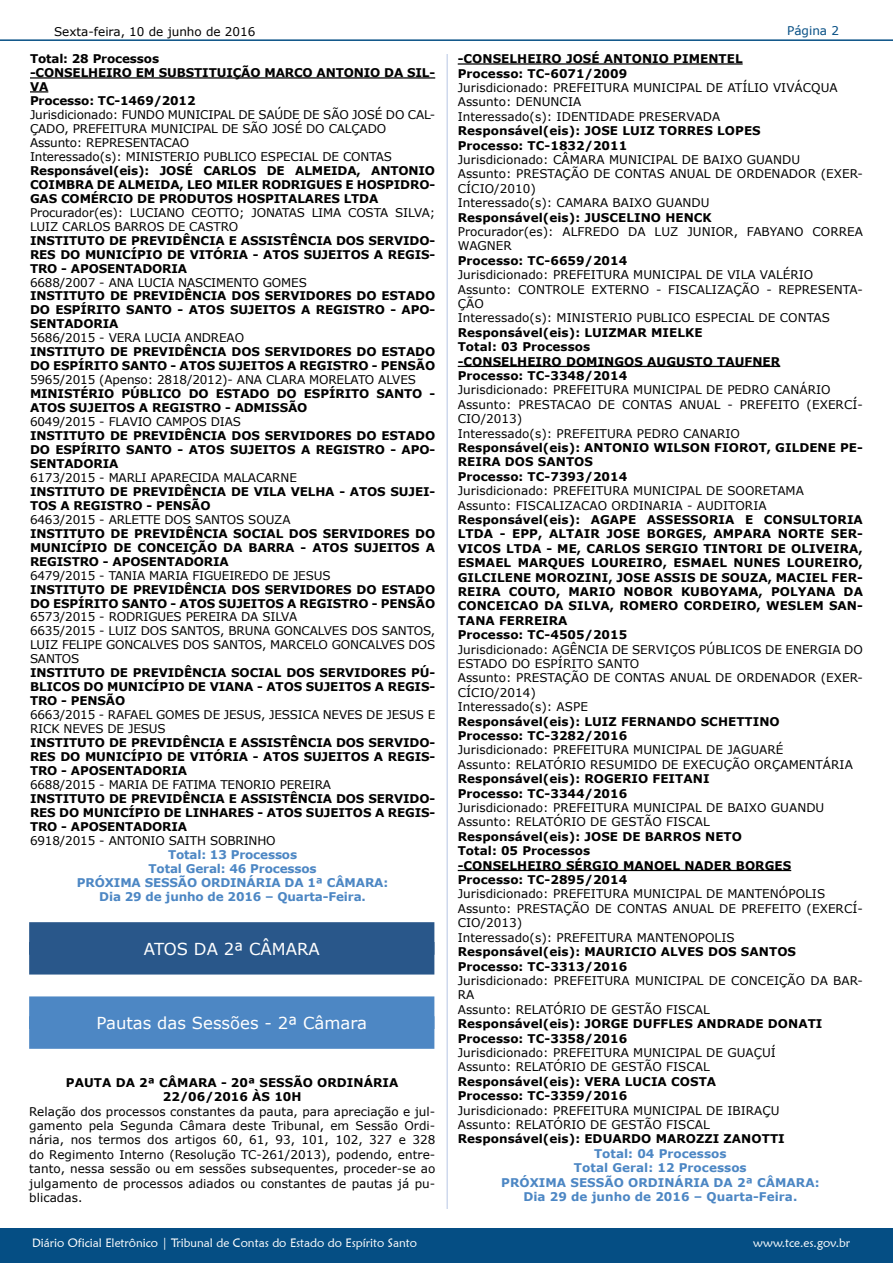
<style>
.page{position:relative;width:893px;height:1263px;background:#fff}
.page>*{position:absolute;margin:0;border:0;box-sizing:border-box;transform-origin:0 0}
.t1{font:16.5px "Verdana";color:#fff}
.t2{font:12px/14.4px "Verdana";letter-spacing:.005em;color:#000}
.t3{font:700 12px/14.4px "Verdana";letter-spacing:.005em;color:#000}
.t4{font:700 12px/14px "Verdana";letter-spacing:-.005em;color:#4d87c4;text-align:center}
.t5{font:12px "Maiandra GD";color:#fff}
.t6{font:12px "Verdana";color:#054e84}
.s1{color:#29578a}
.s2{color:#4d87c4}
</style>
<div class="page">
<div style="left:0;top:1229px;width:893px;height:34px;background:#054e84"></div>
<hr style="left:0;top:39px;width:893px;height:2px;background:#054e84">
<hr style="left:446px;top:54px;width:2px;height:1155px;background:#cfd9ed">
<hr style="left:30px;top:77px;width:405px;height:2px;background:#000">
<svg style="left:30px;top:91px;width:18px;height:2px"></svg>
<div style="left:29px;top:922px;width:405px;height:33px;background:#29578a"></div>
<div style="left:29px;top:942px;width:405px;height:32px;background:#29578a"></div>
<div style="left:29px;top:996px;width:405px;height:33px;background:#4d87c4"></div>
<div style="left:29px;top:1016px;width:405px;height:33px;background:#4d87c4"></div>
<hr style="left:458px;top:63px;width:285px;height:2px;background:#000">
<hr style="left:458px;top:366px;width:322px;height:1px;background:#000">
<hr style="left:458px;top:870px;width:333px;height:1px;background:#000">
<p class="t2" style="left:54px;top:24px;width:203px">Sexta-feira, 10 de junho de 2016</p>
<p class="t3" style="left:30px;top:52px;width:407px;line-height:14px">Total: 28 Processos<br>-CONSELHEIRO EM SUBSTITUIÇÃO MARCO ANTONIO DA SIL-<br>VA<br>Processo: TC-1469/2012</p>
<p class="t2" style="left:30px;top:108px;width:407px;line-height:14px">Jurisdicionado: FUNDO MUNICIPAL DE SAÚDE DE SÃO JOSÉ DO CAL-ÇADO, PREFEITURA MUNICIPAL DE SÃO JOSÉ DO CALÇADO Assunto: REPRESENTACAO<br>Interessado(s): MINISTERIO PUBLICO ESPECIAL DE CONTAS</p>
<p class="t3" style="left:30px;top:163px;width:407px;line-height:14px;text-align:justify">Responsável(eis): JOSÉ CARLOS DE ALMEIDA, ANTONIO COIMBRA DE ALMEIDA, LEO MILER RODRIGUES E HOSPIDRO-GAS COMÉRCIO DE PRODUTOS HOSPITALARES LTDA</p>
<p class="t2" style="left:30px;top:205px;width:407px;line-height:14px">Procurador(es): LUCIANO CEOTTO; JONATAS LIMA COSTA SILVA;<br>LUIZ CARLOS BARROS DE CASTRO</p>
<p class="t3" style="left:30px;top:233px;width:407px;line-height:14px;text-align:justify">INSTITUTO DE PREVIDÊNCIA E ASSISTÊNCIA DOS SERVIDO-RES DO MUNICÍPIO DE VITÓRIA - ATOS SUJEITOS A REGIS-TRO - APOSENTADORIA</p>
<p class="t2" style="left:30px;top:275px;width:278px">6688/2007 - ANA LUCIA NASCIMENTO GOMES</p>
<p class="t3" style="left:30px;top:289px;width:407px;line-height:14px;text-align:justify">INSTITUTO DE PREVIDÊNCIA DOS SERVIDORES DO ESTADO DO ESPÍRITO SANTO - ATOS SUJEITOS A REGISTRO - APO-SENTADORIA</p>
<p class="t2" style="left:30px;top:331px;width:216px">5686/2015 - VERA LUCIA ANDREAO</p>
<p class="t3" style="left:30px;top:345px;width:407px;line-height:14px">INSTITUTO DE PREVIDÊNCIA DOS SERVIDORES DO ESTADO<br>DO ESPÍRITO SANTO - ATOS SUJEITOS A REGISTRO - PENSÃO</p>
<p class="t2" style="left:30px;top:372px;width:387px">5965/2015 (Apenso: 2818/2012)- ANA CLARA MORELATO ALVES</p>
<p class="t3" style="left:30px;top:387px;width:407px;line-height:14px">MINISTÉRIO PÚBLICO DO ESTADO DO ESPÍRITO SANTO -<br>ATOS SUJEITOS A REGISTRO - ADMISSÃO</p>
<p class="t2" style="left:30px;top:414px;width:213px">6049/2015 - FLAVIO CAMPOS DIAS</p>
<p class="t3" style="left:30px;top:428px;width:407px;line-height:14px;text-align:justify">INSTITUTO DE PREVIDÊNCIA DOS SERVIDORES DO ESTADO DO ESPÍRITO SANTO - ATOS SUJEITOS A REGISTRO - APO-SENTADORIA</p>
<p class="t2" style="left:30px;top:470px;width:268px">6173/2015 - MARLI APARECIDA MALACARNE</p>
<p class="t3" style="left:30px;top:484px;width:407px;line-height:14px">INSTITUTO DE PREVIDÊNCIA DE VILA VELHA - ATOS SUJEI-<br>TOS A REGISTRO - PENSÃO</p>
<p class="t2" style="left:30px;top:512px;width:262px">6463/2015 - ARLETTE DOS SANTOS SOUZA</p>
<p class="t3" style="left:30px;top:526px;width:407px;line-height:14px;text-align:justify">INSTITUTO DE PREVIDÊNCIA SOCIAL DOS SERVIDORES DO MUNICÍPIO DE CONCEIÇÃO DA BARRA - ATOS SUJEITOS A REGISTRO - APOSENTADORIA</p>
<p class="t2" style="left:30px;top:568px;width:302px">6479/2015 - TANIA MARIA FIGUEIREDO DE JESUS</p>
<p class="t3" style="left:30px;top:582px;width:407px;line-height:14px">INSTITUTO DE PREVIDÊNCIA DOS SERVIDORES DO ESTADO<br>DO ESPÍRITO SANTO - ATOS SUJEITOS A REGISTRO - PENSÃO</p>
<p class="t2" style="left:30px;top:610px;width:407px;line-height:14px">6573/2015 - RODRIGUES PEREIRA DA SILVA<br>6635/2015 - LUIZ DOS SANTOS, BRUNA GONCALVES DOS SANTOS, LUIZ FELIPE GONCALVES DOS SANTOS, MARCELO GONCALVES DOS SANTOS</p>
<p class="t3" style="left:30px;top:666px;width:407px;line-height:14px;text-align:justify">INSTITUTO DE PREVIDÊNCIA SOCIAL DOS SERVIDORES PÚ-BLICOS DO MUNICÍPIO DE VIANA - ATOS SUJEITOS A REGIS-TRO - PENSÃO</p>
<p class="t2" style="left:30px;top:708px;width:407px;line-height:14px">6663/2015 - RAFAEL GOMES DE JESUS, JESSICA NEVES DE JESUS E<br>RICK NEVES DE JESUS</p>
<p class="t3" style="left:30px;top:735px;width:407px;line-height:14px;text-align:justify">INSTITUTO DE PREVIDÊNCIA E ASSISTÊNCIA DOS SERVIDO-RES DO MUNICÍPIO DE VITÓRIA - ATOS SUJEITOS A REGIS-TRO - APOSENTADORIA</p>
<p class="t2" style="left:30px;top:777px;width:303px">6688/2015 - MARIA DE FATIMA TENORIO PEREIRA</p>
<p class="t3" style="left:30px;top:791px;width:407px;line-height:14px;text-align:justify">INSTITUTO DE PREVIDÊNCIA E ASSISTÊNCIA DOS SERVIDO-RES DO MUNICÍPIO DE LINHARES - ATOS SUJEITOS A REGIS-TRO - APOSENTADORIA</p>
<p class="t2" style="left:30px;top:833px;width:247px">6918/2015 - ANTONIO SAITH SOBRINHO</p>
<p class="t4" style="left:77px;top:847px;width:313px">Total: 13 Processos<br>Total Geral: 46 Processos<br>PRÓXIMA SESSÃO ORDINÁRIA DA 1ª CÂMARA:<br>Dia 29 de junho de 2016 – Quarta-Feira.</p>
<h1 class="t1" style="left:136px;top:937px;width:192px"><span class="s1">[</span>ATOS DA 2ª CÂMARA<span class="s1">]</span></h1>
<h1 class="t1" style="left:89px;top:1012px;width:287px"><span class="s2">[</span>Pautas das Sessões - 2ª Câmara<span class="s2">]</span></h1>
<p class="t3" style="left:66px;top:1075px;width:334px;text-align:center">PAUTA DA 2ª CÂMARA - 20ª SESSÃO ORDINÁRIA<br>22/06/2016 ÀS 10H</p>
<p class="t2" style="left:29px;top:1104px;width:408px;text-align:justify">Relação dos processos constantes da pauta, para apreciação e jul&shy;gamento pela Segunda Câmara deste Tribunal, em Sessão Ordi&shy;nária, nos termos dos artigos 60, 61, 93, 101, 102, 327 e 328 do Regimento Interno (Resolução TC-261/2013), podendo, entre&shy;tanto, nessa sessão ou em sessões subsequentes, proceder-se ao julgamento de processos adiados ou constantes de pautas já pu&shy;blicadas.</p>
<p class="t6" style="left:787px;top:22px;width:53px">Página 2</p>
<p class="t3" style="left:458px;top:51px;width:286px">-CONSELHEIRO JOSÉ ANTONIO PIMENTEL<br>Processo: TC-6071/2009</p>
<p class="t2" style="left:458px;top:80px;width:382px">Jurisdicionado: PREFEITURA MUNICIPAL DE ATÍLIO VIVÁCQUA<br>Assunto: DENUNCIA<br>Interessado(s): IDENTIDADE PRESERVADA</p>
<p class="t3" style="left:458px;top:123px;width:305px">Responsável(eis): JOSE LUIZ TORRES LOPES<br>Processo: TC-1832/2011</p>
<p class="t2" style="left:458px;top:152px;width:407px">Jurisdicionado: CÂMARA MUNICIPAL DE BAIXO GUANDU<br>Assunto: PRESTAÇÃO DE CONTAS ANUAL DE ORDENADOR (EXER-CÍCIO/2010)<br>Interessado(s): CAMARA BAIXO GUANDU</p>
<p class="t3" style="left:458px;top:210px;width:256px">Responsável(eis): JUSCELINO HENCK</p>
<p class="t2" style="left:458px;top:224px;width:407px">Procurador(es): ALFREDO DA LUZ JUNIOR, FABYANO CORREA<br>WAGNER</p>
<p class="t3" style="left:458px;top:253px;width:171px">Processo: TC-6659/2014</p>
<p class="t2" style="left:458px;top:267px;width:407px">Jurisdicionado: PREFEITURA MUNICIPAL DE VILA VALÉRIO Assunto: CONTROLE EXTERNO - FISCALIZAÇÃO - REPRESENTA-ÇÃO<br>Interessado(s): MINISTERIO PUBLICO ESPECIAL DE CONTAS</p>
<p class="t3" style="left:458px;top:325px;width:324px">Responsável(eis): LUIZMAR MIELKE<br>Total: 03 Processos<br>-CONSELHEIRO DOMINGOS AUGUSTO TAUFNER<br>Processo: TC-3348/2014</p>
<p class="t2" style="left:458px;top:383px;width:407px">Jurisdicionado: PREFEITURA MUNICIPAL DE PEDRO CANÁRIO Assunto: PRESTACAO DE CONTAS ANUAL - PREFEITO (EXERCÍ-CIO/2013)<br>Interessado(s): PREFEITURA PEDRO CANARIO</p>
<p class="t3" style="left:458px;top:440px;width:407px">Responsável(eis): ANTONIO WILSON FIOROT, GILDENE PE-<br>REIRA DOS SANTOS<br>Processo: TC-7393/2014</p>
<p class="t2" style="left:458px;top:483px;width:348px">Jurisdicionado: PREFEITURA MUNICIPAL DE SOORETAMA<br>Assunto: FISCALIZACAO ORDINARIA - AUDITORIA</p>
<p class="t3" style="left:458px;top:512px;width:407px">Responsável(eis): AGAPE ASSESSORIA E CONSULTORIA LTDA - EPP, ALTAIR JOSE BORGES, AMPARA NORTE SER-VICOS LTDA - ME, CARLOS SERGIO TINTORI DE OLIVEIRA, ESMAEL MARQUES LOUREIRO, ESMAEL NUNES LOUREIRO, GILCILENE MOROZINI, JOSE ASSIS DE SOUZA, MACIEL FER-REIRA COUTO, MARIO NOBOR KUBOYAMA, POLYANA DA CONCEICAO DA SILVA, ROMERO CORDEIRO, WESLEM SAN-TANA FERREIRA<br>Processo: TC-4505/2015</p>
<p class="t2" style="left:458px;top:642px;width:407px">Jurisdicionado: AGÊNCIA DE SERVIÇOS PÚBLICOS DE ENERGIA DO ESTADO DO ESPÍRITO SANTO<br>Assunto: PRESTAÇÃO DE CONTAS ANUAL DE ORDENADOR (EXER-CÍCIO/2014)<br>Interessado(s): ASPE</p>
<p class="t3" style="left:458px;top:714px;width:324px">Responsável(eis): LUIZ FERNANDO SCHETTINO<br>Processo: TC-3282/2016</p>
<p class="t2" style="left:458px;top:743px;width:397px">Jurisdicionado: PREFEITURA MUNICIPAL DE JAGUARÉ<br>Assunto: RELATÓRIO RESUMIDO DE EXECUÇÃO ORÇAMENTÁRIA</p>
<p class="t3" style="left:458px;top:771px;width:253px">Responsável(eis): ROGERIO FEITANI<br>Processo: TC-3344/2016</p>
<p class="t2" style="left:458px;top:800px;width:368px">Jurisdicionado: PREFEITURA MUNICIPAL DE BAIXO GUANDU<br>Assunto: RELATÓRIO DE GESTÃO FISCAL</p>
<p class="t3" style="left:458px;top:829px;width:335px">Responsável(eis): JOSE DE BARROS NETO<br>Total: 05 Processos<br>-CONSELHEIRO SÉRGIO MANOEL NADER BORGES<br>Processo: TC-2895/2014</p>
<p class="t2" style="left:458px;top:887px;width:407px">Jurisdicionado: PREFEITURA MUNICIPAL DE MANTENÓPOLIS Assunto: PRESTAÇÃO DE CONTAS ANUAL DE PREFEITO (EXERCÍ-CIO/2013)<br>Interessado(s): PREFEITURA MANTENOPOLIS</p>
<p class="t3" style="left:458px;top:944px;width:340px">Responsável(eis): MAURICIO ALVES DOS SANTOS<br>Processo: TC-3313/2016</p>
<p class="t2" style="left:458px;top:973px;width:407px">Jurisdicionado: PREFEITURA MUNICIPAL DE CONCEIÇÃO DA BAR-<br>RA<br>Assunto: RELATÓRIO DE GESTÃO FISCAL</p>
<p class="t3" style="left:458px;top:1016px;width:366px">Responsável(eis): JORGE DUFFLES ANDRADE DONATI<br>Processo: TC-3358/2016</p>
<p class="t2" style="left:458px;top:1045px;width:320px">Jurisdicionado: PREFEITURA MUNICIPAL DE GUAÇUÍ<br>Assunto: RELATÓRIO DE GESTÃO FISCAL</p>
<p class="t3" style="left:458px;top:1074px;width:260px">Responsável(eis): VERA LUCIA COSTA<br>Processo: TC-3359/2016</p>
<p class="t2" style="left:458px;top:1103px;width:323px">Jurisdicionado: PREFEITURA MUNICIPAL DE IBIRAÇU<br>Assunto: RELATÓRIO DE GESTÃO FISCAL</p>
<p class="t3" style="left:458px;top:1131px;width:329px">Responsável(eis): EDUARDO MAROZZI ZANOTTI</p>
<p class="t4" style="left:501px;top:1146px;width:320px;line-height:14.4px">Total: 04 Processos<br>Total Geral: 12 Processos<br>PRÓXIMA SESSÃO ORDINÁRIA DA 2ª CÂMARA:<br>Dia 29 de junho de 2016 – Quarta-Feira.</p>
<p class="t5" style="left:32px;top:1235px;width:386px">Diário Oficial Eletrônico | Tribunal de Contas do Estado do Espírito Santo</p>
<p class="t5" style="left:753px;top:1235px;width:98px">www.tce.es.gov.br</p>
</div>
